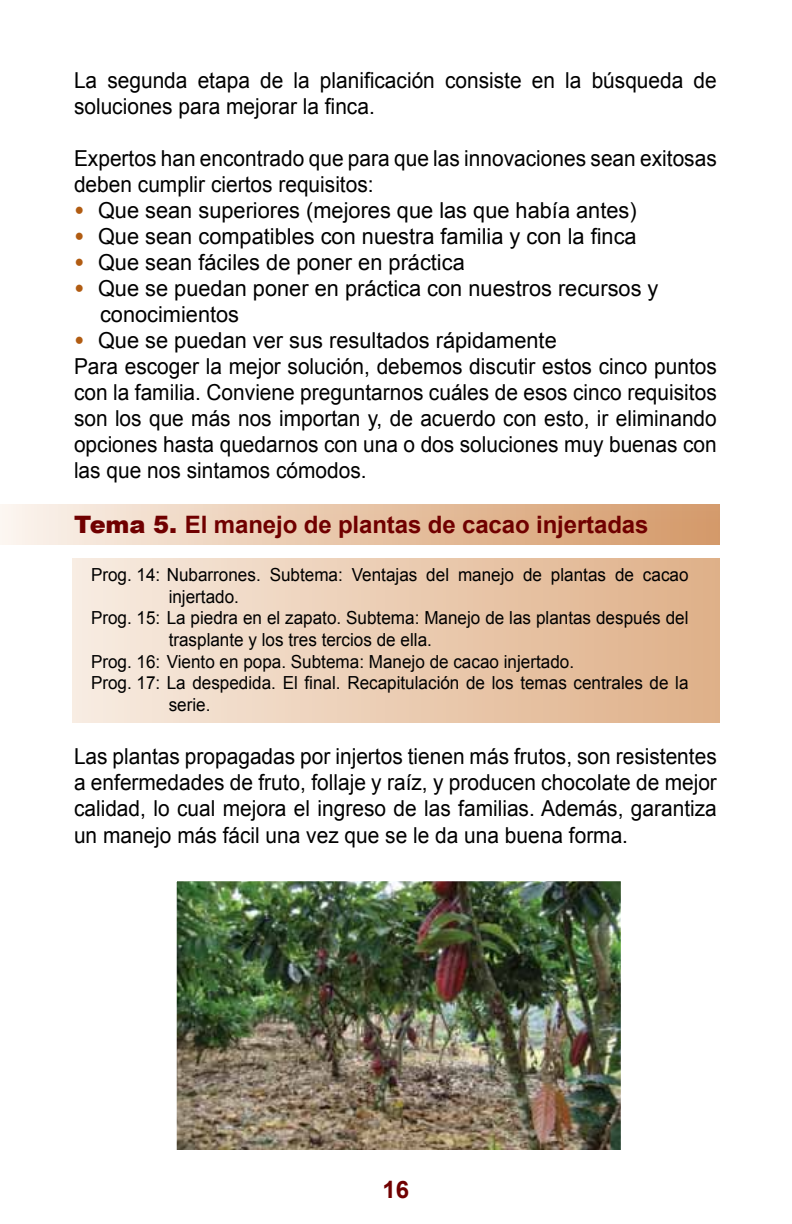
<style>
.page{position:relative;width:792px;height:1224px;background:#fff}
.page>*{position:absolute;margin:0;border:0;box-sizing:border-box;transform-origin:0 0}
.t1{font:700 24px "Arial";letter-spacing:-.005em;color:#700000}
.t2{font:22px/26px "Arial";color:#000}
.t3{font:22px/26.4px "Arial";color:#000;scale:.95 1}
.t4{font:18px "Arial";color:#000;scale:.95 1}
.s1{font-weight:900;color:#b15c12}
.s2{font-weight:900}
</style>
<div class="page">
<div style="left:0;top:504px;width:720px;height:40px;background:linear-gradient(to right,#fbf3eb,#d49866)"></div>
<div style="left:72px;top:558px;width:648px;height:165px;background:linear-gradient(to right,#f8ebe1,#dfaf87)"></div>
<img style="left:178px;top:882px;width:442px;height:267px">
<div style="left:173px;top:877px;width:452px;height:277px;border:4px solid #fff"></div>
<p class="t3" style="left:74px;top:68px;width:678px">La segunda etapa de la planificación consiste en la búsqueda de soluciones para mejorar la finca.</p>
<p class="t3" style="left:74px;top:146px;width:678px">Expertos han encontrado que para que las innovaciones sean exitosas deben cumplir ciertos requisitos:</p>
<p class="t2" style="left:74px;top:198px;width:564px"><span class="s1">•</span> Que sean superiores (mejores que las que había antes)</p>
<p class="t2" style="left:74px;top:224px;width:564px"><span class="s1">•</span> Que sean compatibles con nuestra familia y con la finca</p>
<p class="t2" style="left:74px;top:250px;width:392px"><span class="s1">•</span> Que sean fáciles de poner en práctica</p>
<p class="t2" style="left:100px;top:276px;width:560px;text-indent:-26px"><span class="s1">•</span> Que se puedan poner en práctica con nuestros recursos y conocimientos</p>
<p class="t2" style="left:74px;top:328px;width:644px"><span class="s1">•</span> Que se puedan ver sus resultados rápidamente<br>Para escoger la mejor solución, debemos discutir estos cinco puntos con la familia. Conviene preguntarnos cuáles de esos cinco requisitos son los que más nos importan y, de acuerdo con esto, ir eliminando opciones hasta quedarnos con una o dos soluciones muy buenas con las que nos sintamos cómodos.</p>
<p class="t1" style="left:74px;top:509px;width:576px"><span class="s2">Tema 5.</span> El manejo de plantas de cacao injertadas</p>
<p class="t4" style="left:91px;top:563px;width:631px">Prog. 14: Nubarrones. Subtema: Ventajas del manejo de plantas de cacao</p>
<p class="t4" style="left:169px;top:585px;width:76px">injertado.</p>
<p class="t4" style="left:91px;top:606px;width:630px">Prog. 15: La piedra en el zapato. Subtema: Manejo de las plantas después del</p>
<p class="t4" style="left:169px;top:628px;width:279px">trasplante y los tres tercios de ella.</p>
<p class="t4" style="left:91px;top:650px;width:510px">Prog. 16: Viento en popa. Subtema: Manejo de cacao injertado.</p>
<p class="t4" style="left:91px;top:671px;width:631px">Prog. 17: La despedida. El final. Recapitulación de los temas centrales de la</p>
<p class="t4" style="left:169px;top:693px;width:46px">serie.</p>
<p class="t3" style="left:74px;top:743px;width:678px;text-align:justify">Las plantas propagadas por injertos tienen más frutos, son resistentes a enfermedades de fruto, follaje y raíz, y producen chocolate de mejor calidad, lo cual mejora el ingreso de las familias. Además, garantiza un manejo más fácil una vez que se le da una buena forma.</p>
<p class="t1" style="left:383px;top:1174px;width:28px">16</p>
</div>
